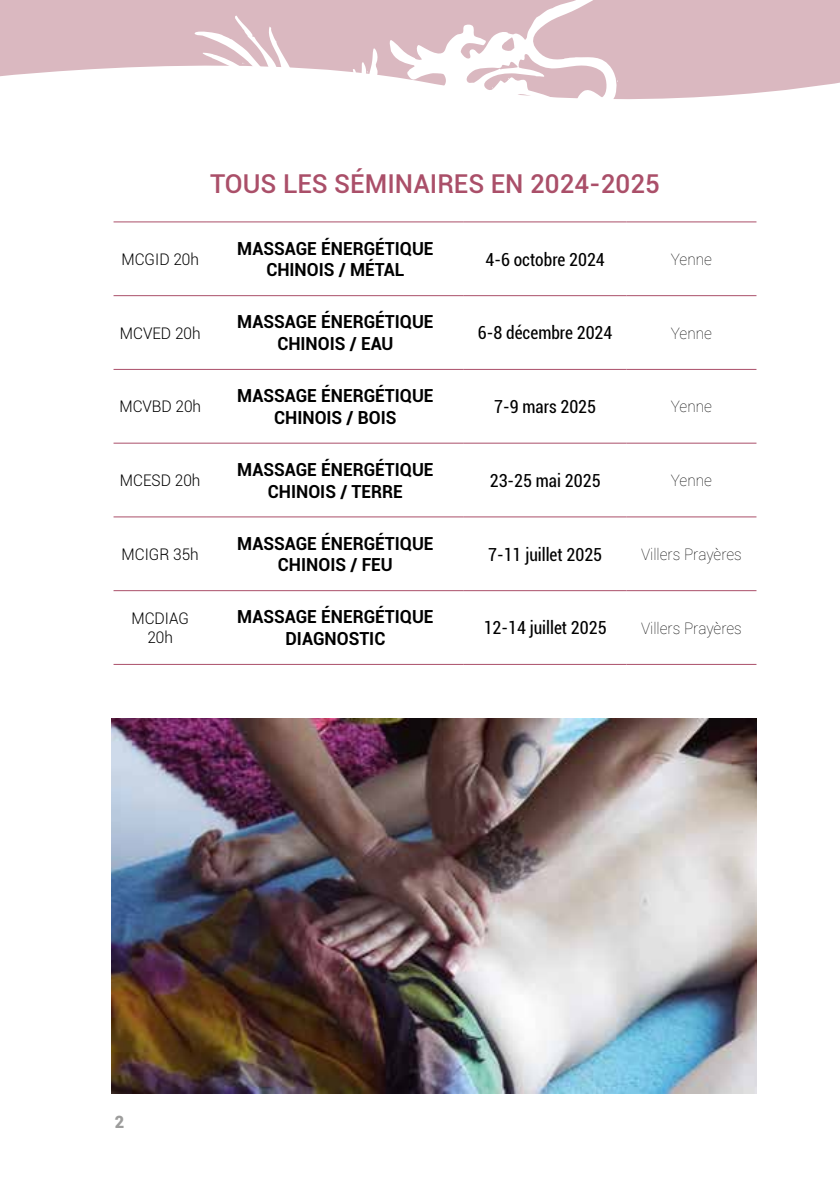
<style>
.page{position:relative;width:840px;height:1180px;background:#fff}
.page>*{position:absolute;margin:0;border:0;box-sizing:border-box;transform-origin:0 0}
.t1{font:500 26px "Roboto";color:#aa4f69}
.t2{font:700 18px/21.6px "Roboto";color:#000;text-align:center;scale:.96 1}
.t3{font:condensed 18px "Roboto";color:#000;scale:.96 1}
.t4{font:900 17px "Roboto";color:#9d9d9c;scale:.96 1}
.t5{font:100 16px "Roboto";color:#000;scale:.96 1}
.t6{font:300 16px/19.2px "Roboto";color:#000;text-align:center;scale:.96 1}
</style>
<div class="page">
<svg style="left:0;top:0;width:839px;height:99px;fill:#dab8c0"></svg>
<svg style="left:194px;top:0;width:447px;height:223px"></svg>
<hr style="left:113px;top:295px;width:94px;height:1px;background:#aa4f69">
<hr style="left:207px;top:295px;width:256px;height:1px;background:#aa4f69">
<hr style="left:463px;top:295px;width:163px;height:1px;background:#aa4f69">
<hr style="left:626px;top:295px;width:130px;height:1px;background:#aa4f69">
<hr style="left:113px;top:369px;width:94px;height:1px;background:#aa4f69">
<hr style="left:207px;top:369px;width:256px;height:1px;background:#aa4f69">
<hr style="left:463px;top:369px;width:163px;height:1px;background:#aa4f69">
<hr style="left:626px;top:369px;width:130px;height:1px;background:#aa4f69">
<hr style="left:113px;top:443px;width:94px;height:1px;background:#aa4f69">
<hr style="left:207px;top:443px;width:256px;height:1px;background:#aa4f69">
<hr style="left:463px;top:443px;width:163px;height:1px;background:#aa4f69">
<hr style="left:626px;top:443px;width:130px;height:1px;background:#aa4f69">
<hr style="left:113px;top:516px;width:94px;height:1px;background:#aa4f69">
<hr style="left:207px;top:516px;width:256px;height:1px;background:#aa4f69">
<hr style="left:463px;top:516px;width:163px;height:1px;background:#aa4f69">
<hr style="left:626px;top:516px;width:130px;height:1px;background:#aa4f69">
<hr style="left:113px;top:590px;width:94px;height:1px;background:#aa4f69">
<hr style="left:207px;top:590px;width:256px;height:1px;background:#aa4f69">
<hr style="left:463px;top:590px;width:163px;height:1px;background:#aa4f69">
<hr style="left:626px;top:590px;width:130px;height:1px;background:#aa4f69">
<hr style="left:113px;top:221px;width:94px;height:1px;background:#aa4f69">
<hr style="left:207px;top:221px;width:256px;height:1px;background:#aa4f69">
<hr style="left:463px;top:221px;width:163px;height:1px;background:#aa4f69">
<hr style="left:626px;top:221px;width:130px;height:1px;background:#aa4f69">
<hr style="left:113px;top:664px;width:94px;height:1px;background:#aa4f69">
<hr style="left:207px;top:664px;width:256px;height:1px;background:#aa4f69">
<hr style="left:463px;top:664px;width:163px;height:1px;background:#aa4f69">
<hr style="left:626px;top:664px;width:130px;height:1px;background:#aa4f69">
<img style="left:111px;top:718px;width:645px;height:375px">
<h1 class="t1" style="left:210px;top:166px;width:451px">TOUS LES SÉMINAIRES EN 2024-2025</h1>
<p class="t6" style="left:121px;top:249px;width:82px">MCGID 20h</p>
<p class="t2" style="left:237px;top:237px;width:206px">MASSAGE ÉNERGÉTIQUE<br>CHINOIS / MÉTAL</p>
<p class="t3" style="left:485px;top:246px;width:126px">4-6 octobre 2024</p>
<p class="t5" style="left:670px;top:248px;width:44px">Yenne</p>
<p class="t6" style="left:120px;top:322px;width:85px">MCVED 20h</p>
<p class="t2" style="left:237px;top:310px;width:206px">MASSAGE ÉNERGÉTIQUE<br>CHINOIS / EAU</p>
<p class="t3" style="left:477px;top:320px;width:142px">6-8 décembre 2024</p>
<p class="t5" style="left:670px;top:322px;width:44px">Yenne</p>
<p class="t6" style="left:119px;top:396px;width:87px">MCVBD 20h</p>
<p class="t2" style="left:237px;top:384px;width:206px">MASSAGE ÉNERGÉTIQUE<br>CHINOIS / BOIS</p>
<p class="t3" style="left:494px;top:394px;width:108px">7-9 mars 2025</p>
<p class="t5" style="left:670px;top:395px;width:44px">Yenne</p>
<p class="t6" style="left:120px;top:470px;width:85px">MCESD 20h</p>
<p class="t2" style="left:237px;top:458px;width:206px">MASSAGE ÉNERGÉTIQUE<br>CHINOIS / TERRE</p>
<p class="t3" style="left:489px;top:468px;width:117px">23-25 mai 2025</p>
<p class="t5" style="left:670px;top:469px;width:44px">Yenne</p>
<p class="t6" style="left:122px;top:544px;width:82px">MCIGR 35h</p>
<p class="t2" style="left:237px;top:531px;width:206px">MASSAGE ÉNERGÉTIQUE<br>CHINOIS / FEU</p>
<p class="t3" style="left:488px;top:541px;width:120px">7-11 juillet 2025</p>
<p class="t5" style="left:640px;top:543px;width:106px">Villers Prayères</p>
<p class="t6" style="left:131px;top:608px;width:62px">MCDIAG<br>20h</p>
<p class="t2" style="left:237px;top:605px;width:206px">MASSAGE ÉNERGÉTIQUE<br>DIAGNOSTIC</p>
<p class="t3" style="left:483px;top:615px;width:129px">12-14 juillet 2025</p>
<p class="t5" style="left:640px;top:616px;width:106px">Villers Prayères</p>
<p class="t4" style="left:115px;top:1109px;width:11px">2</p>
</div>
